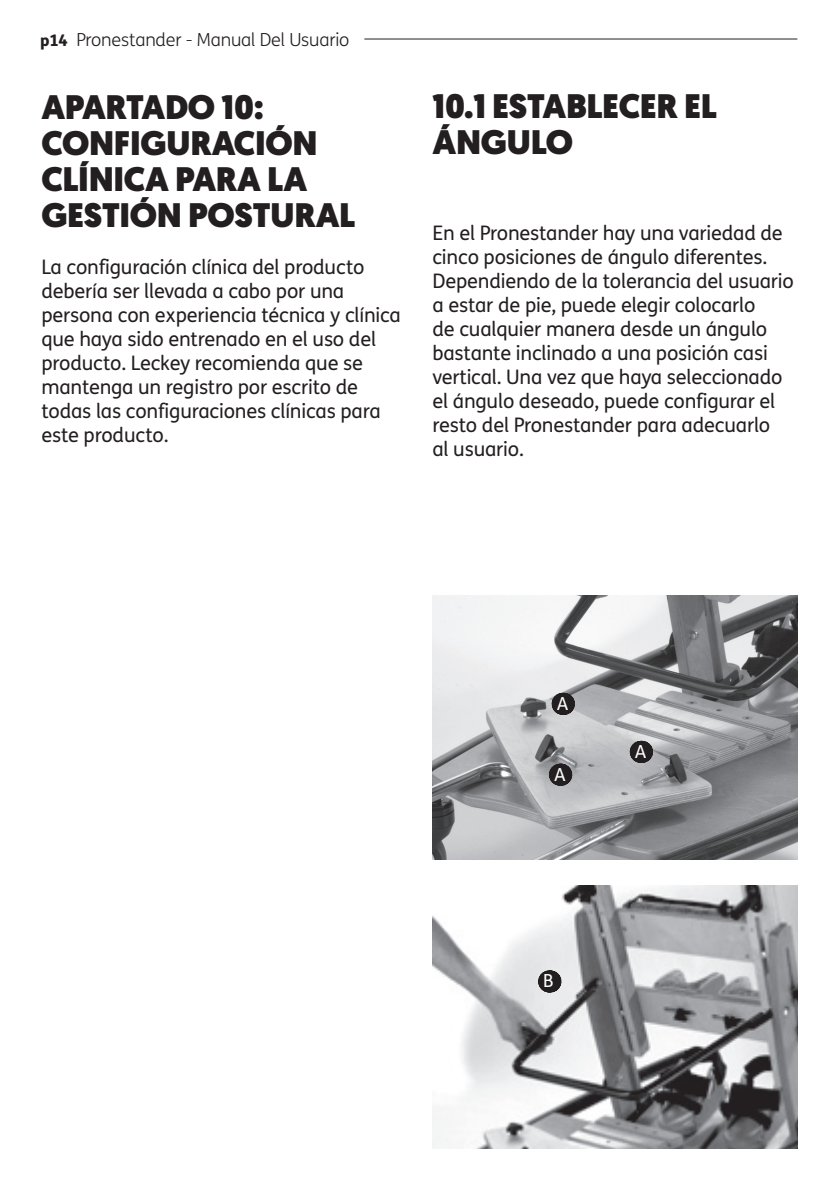
<style>
.page{position:relative;width:840px;height:1191px;background:#fff}
.page>*{position:absolute;margin:0;border:0;box-sizing:border-box;transform-origin:0 0}
.t1{font:900 34px/36px "Geomanist";letter-spacing:-.01em;color:#231f20}
.t2{font:20px/24px "FS Me";letter-spacing:-.01em;color:#231f20}
.t3{font:300 18px "FS Me";letter-spacing:-.01em;color:#231f20}
.t4{font:18px "FS Me";color:#fff}
.s1{font-weight:800;font-size:16px}
</style>
<div class="page">
<hr style="left:364px;top:39px;width:432px;height:1px;background:#231f20">
<img style="left:432px;top:885px;width:364px;height:264px">
<img style="left:432px;top:595px;width:364px;height:264px">
<svg style="left:549px;top:970px;width:1px;height:22px"></svg>
<svg style="left:562px;top:693px;width:1px;height:22px"></svg>
<svg style="left:559px;top:763px;width:2px;height:22px"></svg>
<svg style="left:640px;top:741px;width:1px;height:22px"></svg>
<p class="t3" style="left:40px;top:27px;width:311px"><span class="s1">p14</span> Pronestander - Manual Del Usuario</p>
<h1 class="t1" style="left:41px;top:90px;width:315px">APARTADO 10:<br>CONFIGURACIÓN<br>CLÍNICA PARA LA<br>GESTIÓN POSTURAL</h1>
<p class="t2" style="left:41px;top:254px;width:361px">La configuración clínica del producto debería ser llevada a cabo por una persona con experiencia técnica y clínica que haya sido entrenado en el uso del producto. Leckey recomienda que se mantenga un registro por escrito de todas las configuraciones clínicas para este producto.</p>
<h1 class="t1" style="left:432px;top:88px;width:286px">10.1 ESTABLECER EL<br>ÁNGULO</h1>
<p class="t2" style="left:432px;top:220px;width:363px">En el Pronestander hay una variedad de cinco posiciones de ángulo diferentes.<br>Dependiendo de la tolerancia del usuario a estar de pie, puede elegir colocarlo<br>de cualquier manera desde un ángulo bastante inclinado a una posición casi vertical. Una vez que haya seleccionado el ángulo deseado, puede configurar el resto del Pronestander para adecuarlo<br>al usuario.</p>
<p class="t4" style="left:556px;top:691px;width:13px">A</p>
<p class="t4" style="left:553px;top:762px;width:13px">A</p>
<p class="t4" style="left:634px;top:739px;width:13px">A</p>
<p class="t4" style="left:543px;top:968px;width:12px">B</p>
</div>
